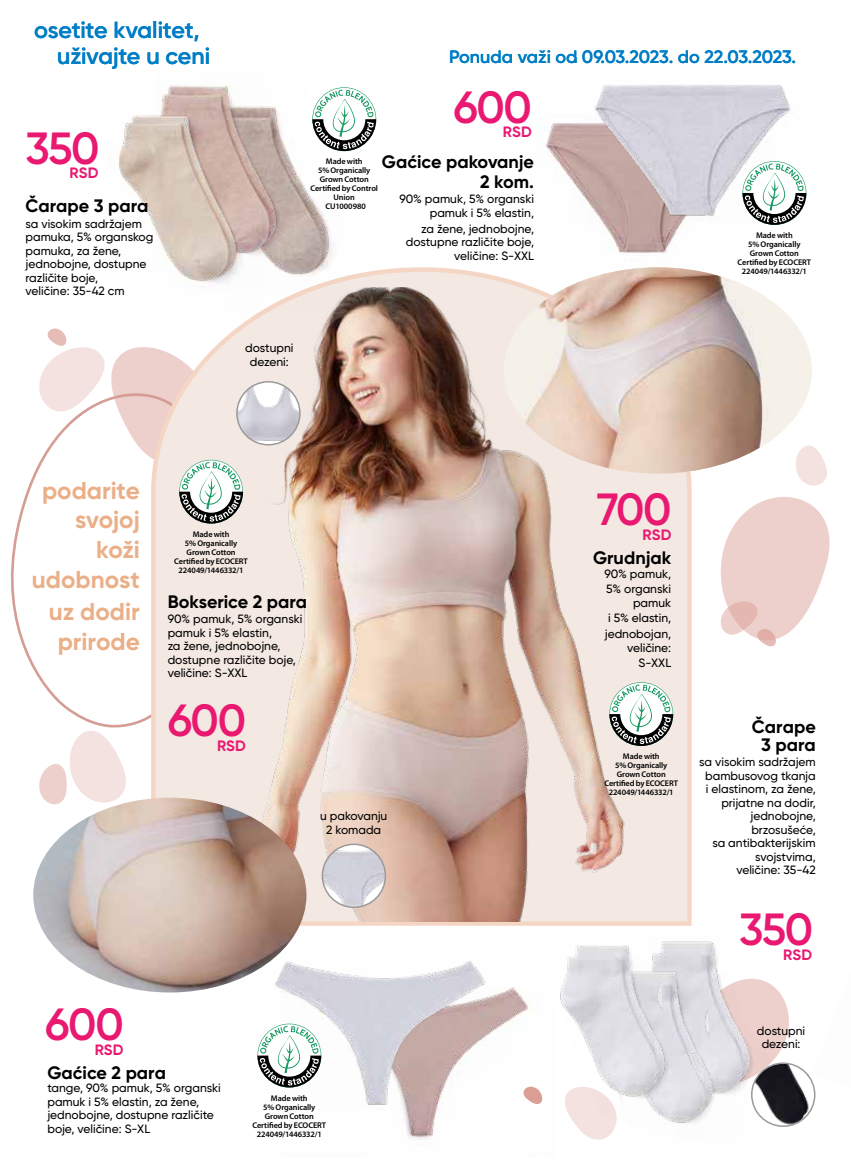
<style>
.page{position:relative;width:851px;height:1170px;background:#fff}
.page>*{position:absolute;margin:0;border:0;box-sizing:border-box;transform-origin:0 0}
.t1{font:600 45px "Gilroy";letter-spacing:-.035em;color:#e91871}
.t2{font:700 24.3px/29.7px "Gilroy";color:#ebaf88;text-align:right}
.t3{font:600 23.25px/26.2px "Gilroy";letter-spacing:-.005em;color:#007ec6}
.t4{font:700 18px/20.1px "Gilroy";color:#000;text-align:right}
.t5{font:600 18px "Gilroy";letter-spacing:-.005em;color:#007ec6}
.t6{font:700 15px "Gilroy";letter-spacing:.01em;color:#e91871}
.t7{font:500 12px/13.5px "Gilroy";color:#000}
.t8{font:600 8.25px/9px "Myriad Pro";letter-spacing:-.01em;color:#000;text-align:center}
</style>
<div class="page">
<svg style="left:11px;top:488px;width:138px;height:236px"></svg>
<svg style="left:36px;top:721px;width:102px;height:76px"></svg>
<svg style="left:785px;top:1002px;width:23px;height:73px"></svg>
<svg style="left:721px;top:446px;width:109px;height:201px"></svg>
<hr style="left:850px;top:0;width:1px;height:1169px;background:#f7e4cd">
<svg style="left:149px;top:267px;width:543px;height:659px;background:#f3e4dc"></svg>
<img style="left:704px;top:941px;width:81px;height:186px">
<img style="left:704px;top:962px;width:42px;height:165px">
<img style="left:560px;top:941px;width:144px;height:199px">
<img style="left:504px;top:267px;width:307px;height:206px">
<img style="left:161px;top:287px;width:471px;height:634px">
<img style="left:33px;top:797px;width:273px;height:195px">
<img style="left:403px;top:987px;width:140px;height:152px">
<img style="left:237px;top:928px;width:274px;height:181px">
<img style="left:545px;top:123px;width:139px;height:130px">
<img style="left:570px;top:85px;width:237px;height:137px">
<img style="left:266px;top:151px;width:83px;height:161px">
<img style="left:266px;top:106px;width:51px;height:185px">
<img style="left:118px;top:85px;width:148px;height:233px">
<img style="left:237px;top:382px;width:63px;height:63px;border-radius:31px">
<div style="left:236px;top:381px;width:64px;height:64px;border:2px solid #9a999b;border-radius:50%"></div>
<img style="left:322px;top:844px;width:63px;height:63px;border-radius:31px">
<div style="left:321px;top:843px;width:65px;height:65px;border:2px solid #9a999b;border-radius:50%"></div>
<img style="left:751px;top:1063px;width:63px;height:63px;border-radius:31px">
<div style="left:750px;top:1062px;width:65px;height:64px;border:2px solid #9a999b;border-radius:50%"></div>
<svg style="left:742px;top:161px;width:64px;height:64px"></svg>
<svg style="left:609px;top:682px;width:64px;height:64px"></svg>
<svg style="left:28px;top:324px;width:215px;height:199px"></svg>
<svg style="left:312px;top:87px;width:64px;height:64px"></svg>
<svg style="left:257px;top:1023px;width:64px;height:64px"></svg>
<h3 class="t3" style="left:57px;top:17px;width:154px;text-indent:-23px">osetite kvalitet, uživajte u ceni</h3>
<h1 class="t1" style="left:26px;top:120px;width:75px">350</h1>
<p class="t6" style="left:70px;top:164px;width:30px">RSD</p>
<h3 class="t4" style="left:26px;top:196px;width:124px">Čarape 3 para</h3>
<p class="t7" style="left:26px;top:217px;width:129px">sa visokim sadržajem pamuka, 5% organskog pamuka, za žene, jednobojne, dostupne različite boje,<br>veličine: 35-42 cm</p>
<h3 class="t5" style="left:449px;top:45px;width:348px">Ponuda važi od 09.03.2023. do 22.03.2023.</h3>
<h1 class="t1" style="left:453px;top:79px;width:80px">600</h1>
<p class="t6" style="left:503px;top:123px;width:30px">RSD</p>
<h3 class="t4" style="left:382px;top:151px;width:154px">Gaćice pakovanje<br>2 kom.</h3>
<p class="t7" style="left:399px;top:192px;width:136px;text-align:right">90% pamuk, 5% organski pamuk i 5% elastin,</p>
<p class="t7" style="left:406px;top:221px;width:130px;text-align:right">za žene, jednobojne, dostupne različite boje, veličine: S-XXL</p>
<p class="t8" style="left:310px;top:157px;width:69px">Made with<br>5% Organically<br>Grown Cotton<br>Certified by Control<br>Union<br>CU1000980</p>
<p class="t8" style="left:737px;top:231px;width:75px">Made with<br>5% Organically<br>Grown Cotton<br>Certified by ECOCERT<br>224049/1446332/1</p>
<p class="t7" style="left:245px;top:341px;width:50px;text-align:center">dostupni dezeni:</p>
<h2 class="t2" style="left:32px;top:475px;width:110px">podarite svojoj koži udobnost</h2>
<h2 class="t2" style="left:49px;top:596px;width:93px;text-align:center">uz dodir prirode</h2>
<h3 class="t4" style="left:168px;top:591px;width:141px">Bokserice 2 para</h3>
<p class="t8" style="left:174px;top:529px;width:75px">Made with<br>5% Organically<br>Grown Cotton<br>Certified by ECOCERT<br>224049/1446332/1</p>
<p class="t7" style="left:168px;top:612px;width:136px">90% pamuk, 5% organski pamuk i 5% elastin,<br>za žene, jednobojne, dostupne različite boje, veličine: S-XXL</p>
<h1 class="t1" style="left:168px;top:692px;width:80px">600</h1>
<p class="t6" style="left:217px;top:736px;width:30px">RSD</p>
<h1 class="t1" style="left:45px;top:996px;width:80px">600</h1>
<p class="t6" style="left:95px;top:1039px;width:30px">RSD</p>
<p class="t7" style="left:320px;top:809px;width:69px;text-align:center">u pakovanju<br>2 komada</p>
<h3 class="t4" style="left:47px;top:1062px;width:120px">Gaćice 2 para</h3>
<p class="t7" style="left:47px;top:1080px;width:175px">tange, 90% pamuk, 5% organski pamuk i 5% elastin, za žene, jednobojne, dostupne različite boje, veličine: S-XL</p>
<p class="t8" style="left:252px;top:1093px;width:75px">Made with<br>5% Organically<br>Grown Cotton<br>Certified by ECOCERT<br>224049/1446332/1</p>
<h1 class="t1" style="left:596px;top:481px;width:76px">700</h1>
<p class="t6" style="left:642px;top:525px;width:30px">RSD</p>
<h3 class="t4" style="left:593px;top:547px;width:80px">Grudnjak</h3>
<p class="t7" style="left:604px;top:565px;width:68px;line-height:15.6px">90% pamuk,<br>5% organski</p>
<p class="t7" style="left:604px;top:594px;width:68px;line-height:15.6px;text-align:justify;text-indent:28px">pamuk i 5% elastin, jednobojan,</p>
<p class="t7" style="left:627px;top:639px;width:46px;line-height:15.6px;text-align:right">veličine:<br>S-XXL</p>
<p class="t8" style="left:604px;top:751px;width:75px">Made with<br>5% Organically<br>Grown Cotton<br>Certified by ECOCERT<br>224049/1446332/1</p>
<h3 class="t4" style="left:751px;top:717px;width:65px;line-height:18px;text-align:center">Čarape<br>3 para</h3>
<p class="t7" style="left:699px;top:755px;width:118px;text-align:right">sa visokim sadržajem bambusovog tkanja<br>i elastinom, za žene, prijatne na dodir, jednobojne, brzosušeće,<br>sa antibakterijskim svojstvima,<br>veličine: 35-42</p>
<h1 class="t1" style="left:739px;top:901px;width:75px">350</h1>
<p class="t6" style="left:783px;top:945px;width:30px">RSD</p>
<p class="t7" style="left:756px;top:1023px;width:50px;text-align:center">dostupni dezeni:</p>
</div>
